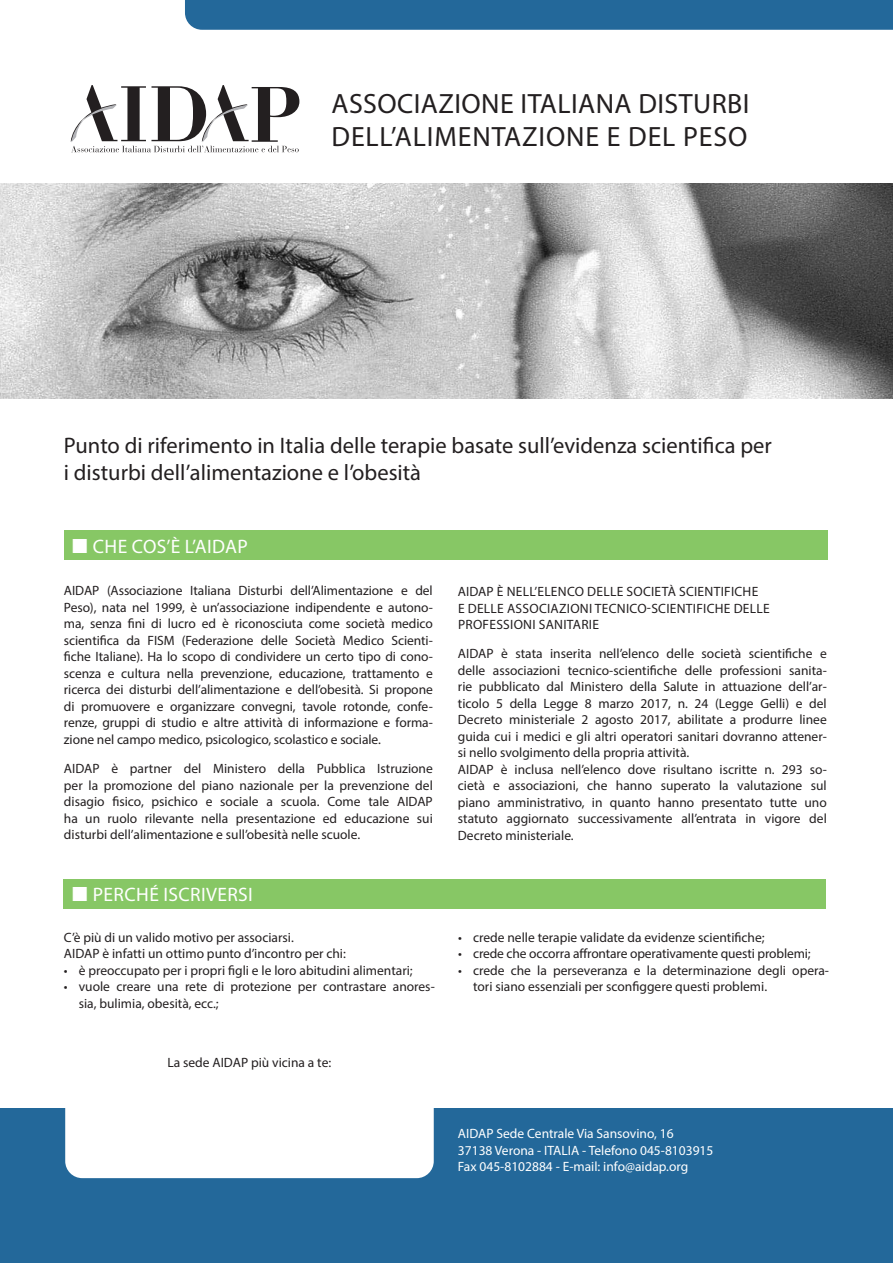
<style>
.page{position:relative;width:893px;height:1263px;background:#fff}
.page>*{position:absolute;margin:0;border:0;box-sizing:border-box;transform-origin:0 0}
.t1{font:28.05px "Myriad Pro";letter-spacing:.015em;color:#231f20}
.t2{font:22.5px/27px "Myriad Pro";color:#231f20}
.t3{font:19.5px "Myriad Pro";letter-spacing:.02em;color:#fff}
.t4{font:13.5px/16.5px "Myriad Pro";color:#231f20;text-align:justify}
.t5{font:13.5px "Myriad Pro";color:#fff}
.t6{font:13.5px/16.5px "Myriad Pro";letter-spacing:.02em;color:#231f20}
.s1{font-family:"Monotype Sorts"}
</style>
<div class="page">
<div style="left:185px;top:0;width:708px;height:30px;background:#23689a"></div>
<svg style="left:71px;top:85px;width:228px;height:67px"></svg>
<div style="left:0;top:1108px;width:893px;height:155px;background:#23689a"></div>
<div style="left:65px;top:1068px;width:369px;height:110px;background:#fff;border-radius:17px"></div>
<div style="left:64px;top:531px;width:763px;height:29px;background:#87c765"></div>
<div style="left:64px;top:879px;width:762px;height:29px;background:#87c765"></div>
<img style="left:0;top:183px;width:893px;height:216px">
<p class="t1" style="left:332px;top:86px;width:419px">ASSOCIAZIONE ITALIANA DISTURBI</p>
<p class="t1" style="left:332px;top:119px;width:417px">DELL’ALIMENTAZIONE E DEL PESO</p>
<p class="t2" style="left:64px;top:432px;width:709px">Punto di riferimento in Italia delle terapie basate sull’evidenza scientifica per i disturbi dell’alimentazione e l’obesità</p>
<p class="t3" style="left:72px;top:535px;width:177px"><span class="s1">n</span> CHE COS’È L’AIDAP</p>
<p class="t4" style="left:64px;top:582px;width:370px">AIDAP (Associazione Italiana Disturbi dell’Alimentazione e del Peso), nata nel 1999, è un’associazione indipendente e autono&shy;ma, senza fini di lucro ed è riconosciuta come società medico scientifica da FISM (Federazione delle Società Medico Scienti&shy;fiche Italiane). Ha lo scopo di condividere un certo tipo di cono&shy;scenza e cultura nella prevenzione, educazione, trattamento e ricerca dei disturbi dell’alimentazione e dell’obesità. Si propone di promuovere e organizzare convegni, tavole rotonde, confe&shy;renze, gruppi di studio e altre attività di informazione e forma&shy;zione nel campo medico, psicologico, scolastico e sociale.</p>
<p class="t4" style="left:64px;top:760px;width:370px">AIDAP è partner del Ministero della Pubblica Istruzione per la promozione del piano nazionale per la prevenzione del disagio fisico, psichico e sociale a scuola. Come tale AIDAP ha un ruolo rilevante nella presentazione ed educazione sui disturbi dell’alimentazione e sull’obesità nelle scuole.</p>
<p class="t3" style="left:72px;top:883px;width:182px"><span class="s1">n</span> PERCHÉ ISCRIVERSI</p>
<p class="t4" style="left:64px;top:929px;width:231px">C’è più di un valido motivo per associarsi.</p>
<p class="t4" style="left:64px;top:945px;width:283px">AIDAP è infatti un ottimo punto d’incontro per chi:</p>
<p class="t4" style="left:64px;top:962px;width:350px">• è preoccupato per i propri figli e le loro abitudini alimentari;</p>
<p class="t4" style="left:79px;top:978px;width:357px;text-indent:-15px">• vuole creare una rete di protezione per contrastare anores&shy;sia, bulimia, obesità, ecc.;</p>
<p class="t4" style="left:167px;top:1054px;width:165px">La sede AIDAP più vicina a te:</p>
<p class="t6" style="left:458px;top:583px;width:313px">AIDAP È NELL’ELENCO DELLE SOCIETÀ SCIENTIFICHE<br>E DELLE ASSOCIAZIONI TECNICO-SCIENTIFICHE DELLE<br>PROFESSIONI SANITARIE</p>
<p class="t4" style="left:458px;top:645px;width:370px">AIDAP è stata inserita nell’elenco delle società scientifiche e delle associazioni tecnico-scientifiche delle professioni sanita&shy;rie pubblicato dal Ministero della Salute in attuazione dell’ar&shy;ticolo 5 della Legge 8 marzo 2017, n. 24 (Legge Gelli) e del Decreto ministeriale 2 agosto 2017, abilitate a produrre linee guida cui i medici e gli altri operatori sanitari dovranno attener&shy;si nello svolgimento della propria attività.</p>
<p class="t4" style="left:458px;top:761px;width:370px">AIDAP è inclusa nell’elenco dove risultano iscritte n. 293 so&shy;cietà e associazioni, che hanno superato la valutazione sul piano amministrativo, in quanto hanno presentato tutte uno statuto aggiornato successivamente all’entrata in vigore del Decreto ministeriale.</p>
<p class="t4" style="left:458px;top:929px;width:308px">• crede nelle terapie validate da evidenze scientifiche;</p>
<p class="t4" style="left:458px;top:945px;width:354px">• crede che occorra affrontare operativamente questi problemi;</p>
<p class="t4" style="left:473px;top:962px;width:357px;text-indent:-15px">• crede che la perseveranza e la determinazione degli opera&shy;tori siano essenziali per sconfiggere questi problemi.</p>
<p class="t5" style="left:458px;top:1125px;width:217px">AIDAP Sede Centrale Via Sansovino, 16</p>
<p class="t5" style="left:458px;top:1142px;width:257px">37138 Verona - ITALIA - Telefono 045-8103915</p>
<p class="t5" style="left:458px;top:1158px;width:232px">Fax 045-8102884 - E-mail: info@aidap.org</p>
</div>
